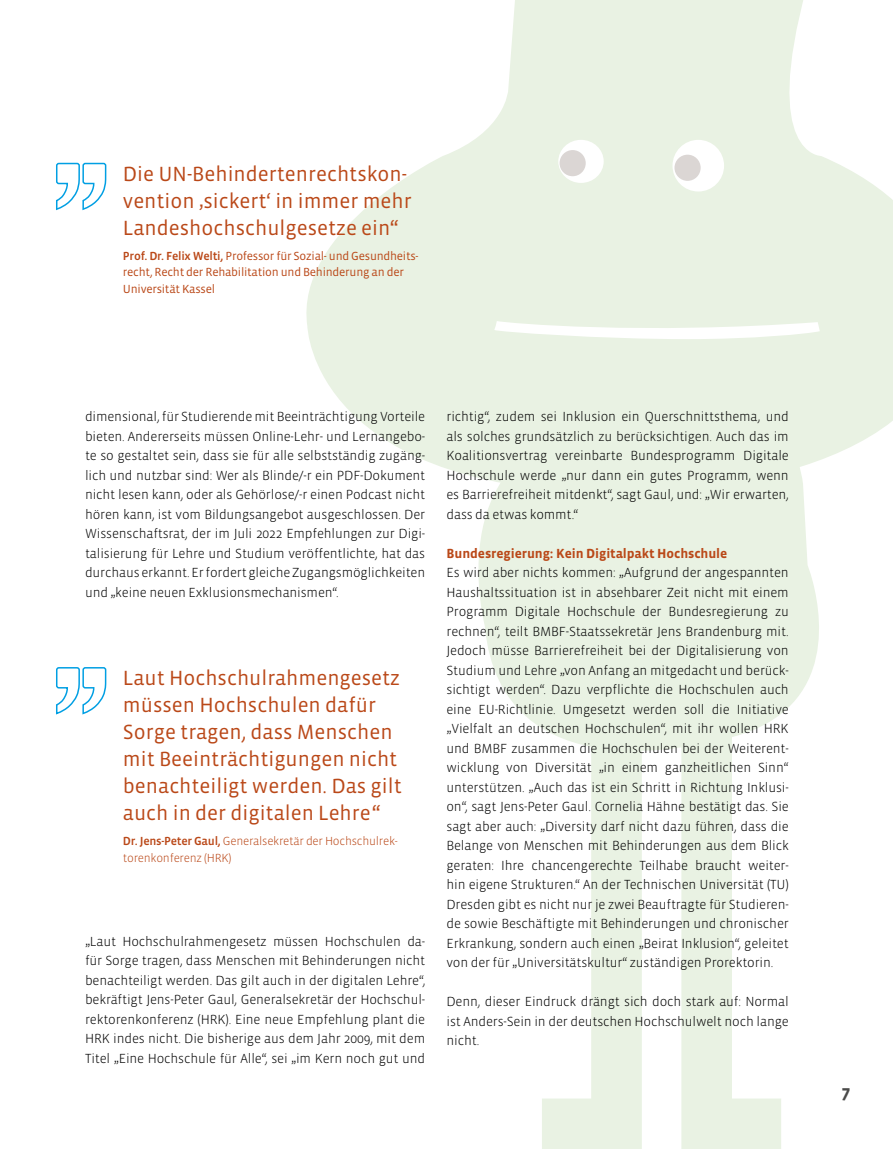
<style>
.page{position:relative;width:893px;height:1149px;background:#fff}
.page>*{position:absolute;margin:0;border:0;box-sizing:border-box;transform-origin:0 0}
.t1{font:21px/27px "Vista Sans OTCE";color:#ba4818}
.t2{font:700 18px "Vista Sans OTCE";color:#4a4a49}
.t3{font:300 13.5px/19.5px "Vista Sans OTCE";letter-spacing:-.01em;color:#000;text-align:justify}
.t4{font:700 13.5px "Vista Sans OTCE";letter-spacing:-.005em;color:#ba4818}
.t5{font:12px/16.5px "Vista Sans OTCE";letter-spacing:-.02em;color:#ba4818}
.t6{font:300 12px/16.5px "Vista Sans OTCE";letter-spacing:-.02em;color:#ba4818}
.s1{font-style:inherit}
.s2{font-weight:500}
</style>
<div class="page">
<svg style="left:306px;top:0;width:587px;height:467px;fill:#e9f2e3"></svg>
<svg style="left:441px;top:356px;width:395px;height:395px;fill:#e9f2e3"></svg>
<div style="left:672px;top:140px;width:52px;height:51px;background:#fff;border-radius:50%"></div>
<div style="left:558px;top:140px;width:46px;height:43px;background:#fff;border-radius:50%"></div>
<svg style="left:494px;top:321px;width:326px;height:18px"></svg>
<div style="left:560px;top:150px;width:26px;height:26px;background:#dbd6d4;border-radius:50%"></div>
<div style="left:674px;top:155px;width:27px;height:26px;background:#dbd6d4;border-radius:50%"></div>
<svg style="left:681px;top:723px;width:100px;height:425px;fill:#e9f2e3"></svg>
<svg style="left:542px;top:723px;width:100px;height:425px;fill:#e9f2e3"></svg>
<svg style="left:56px;top:667px;width:51px;height:48px"></svg>
<svg style="left:56px;top:162px;width:51px;height:49px"></svg>
<h1 class="t1" style="left:123px;top:160px;width:290px">Die UN-Behindertenrechtskon&shy;vention ‚sickert‘ in immer mehr<br>Landeshochschulgesetze ein<span class="s1">“</span></h1>
<p class="t5" style="left:123px;top:247px;width:297px"><span class="s2">Prof. Dr. Felix Welti,</span> Professor für Sozial- und Gesundheits&shy;recht, Recht der Rehabilitation und Behinderung an der<br>Universität Kassel</p>
<p class="t3" style="left:85px;top:406px;width:342px">dimensional, für Studierende mit Beeinträchtigung Vorteile bieten. Andererseits müssen Online-Lehr- und Lernangebo&shy;te so gestaltet sein, dass sie für alle selbstständig zugäng&shy;lich und nutzbar sind: Wer als Blinde/-r ein PDF-Dokument nicht lesen kann, oder als Gehörlose/-r einen Podcast nicht hören kann, ist vom Bildungsangebot ausgeschlossen. Der Wissenschaftsrat, der im Juli 2022 Empfehlungen zur Digi&shy;talisierung für Lehre und Studium veröffentlichte, hat das durchaus erkannt. Er fordert gleiche Zugangsmöglichkeiten und „keine neuen Exklusionsmechanismen“.</p>
<p class="t3" style="left:446px;top:406px;width:344px">richtig“, zudem sei Inklusion ein Querschnittsthema, und als solches grundsätzlich zu berücksichtigen. Auch das im Koalitionsvertrag vereinbarte Bundesprogramm Digitale Hochschule werde „nur dann ein gutes Programm, wenn es Barrierefreiheit mitdenkt“, sagt Gaul, und: „Wir erwarten, dass da etwas kommt.“</p>
<p class="t4" style="left:446px;top:545px;width:282px">Bundesregierung: Kein Digitalpakt Hochschule</p>
<p class="t3" style="left:446px;top:562px;width:344px">Es wird aber nichts kommen: „Aufgrund der angespannten Haushaltssituation ist in absehbarer Zeit nicht mit einem Programm Digitale Hochschule der Bundesregierung zu rechnen“, teilt BMBF-Staatssekretär Jens Brandenburg mit.<br>Jedoch müsse Barrierefreiheit bei der Digitalisierung von Studium und Lehre „von Anfang an mitgedacht und berück&shy;sichtigt werden“. Dazu verpflichte die Hochschulen auch eine EU-Richtlinie. Umgesetzt werden soll die Initiative „Vielfalt an deutschen Hochschulen“, mit ihr wollen HRK und BMBF zusammen die Hochschulen bei der Weiterent&shy;wicklung von Diversität „in einem ganzheitlichen Sinn“ unterstützen. „Auch das ist ein Schritt in Richtung Inklusi&shy;on“, sagt Jens-Peter Gaul. Cornelia Hähne bestätigt das. Sie sagt aber auch: „Diversity darf nicht dazu führen, dass die Belange von Menschen mit Behinderungen aus dem Blick geraten: Ihre chancengerechte Teilhabe braucht weiter&shy;hin eigene Strukturen.“ An der Technischen Universität (TU)<br>Dresden gibt es nicht nur je zwei Beauftragte für Studieren&shy;de sowie Beschäftigte mit Behinderungen und chronischer Erkrankung, sondern auch einen „Beirat Inklusion“, geleitet von der für „Universitätskultur“ zuständigen Prorektorin.</p>
<p class="t3" style="left:446px;top:991px;width:344px">Denn, dieser Eindruck drängt sich doch stark auf: Normal ist Anders-Sein in der deutschen Hochschulwelt noch lange nicht.</p>
<h1 class="t1" style="left:123px;top:664px;width:280px">Laut Hochschulrahmengesetz müssen Hochschulen dafür<br>Sorge tragen, dass Menschen mit Beeinträchtigungen nicht benachteiligt werden. Das gilt auch in der digitalen Lehre<span class="s1">“</span></h1>
<p class="t6" style="left:123px;top:832px;width:276px"><span class="s2">Dr. Jens-Peter Gaul,</span> Generalsekretär der Hochschulrek&shy;torenkonferenz (HRK)</p>
<p class="t3" style="left:85px;top:931px;width:342px">„Laut Hochschulrahmengesetz müssen Hochschulen da&shy;für Sorge tragen, dass Menschen mit Behinderungen nicht benachteiligt werden. Das gilt auch in der digitalen Lehre“, bekräftigt Jens-Peter Gaul, Generalsekretär der Hochschul&shy;rektorenkonferenz (HRK). Eine neue Empfehlung plant die HRK indes nicht. Die bisherige aus dem Jahr 2009, mit dem Titel „Eine Hochschule für Alle“, sei „im Kern noch gut und</p>
<h2 class="t2" style="left:841px;top:1081px;width:10px">7</h2>
</div>
